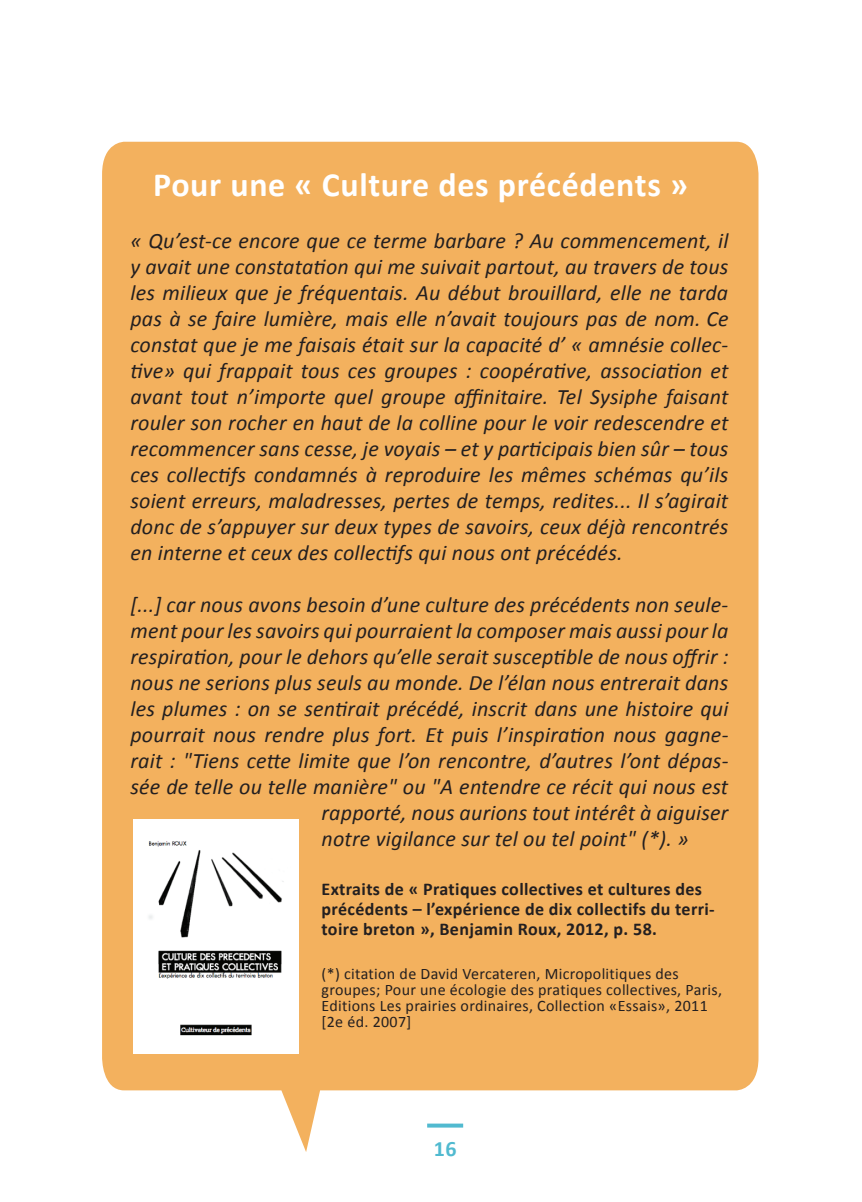
<style>
.page{position:relative;width:862px;height:1202px;background:#fff}
.page>*{position:absolute;margin:0;border:0;box-sizing:border-box;transform-origin:0 0}
.t1{font:700 34px "Calibri";letter-spacing:.02em;color:#fff}
.t2{font:italic 22px/26px "Calibri";letter-spacing:.01em;color:#231f20;text-align:justify}
.t3{font:700 22px "Calibri";color:#51bad0}
.t4{font:700 18px/20px "Calibri";letter-spacing:.02em;color:#231f20}
.t5{font:16px/16px "Calibri";letter-spacing:.02em;color:#231f20}
</style>
<div class="page">
<div style="left:102px;top:142px;width:656px;height:1010px;background:#f3b15e"></div>
<img style="left:133px;top:819px;width:166px;height:234px">
<h1 class="t1" style="left:153px;top:163px;width:537px">Pour une « Culture des précédents »</h1>
<p class="t2" style="left:130px;top:227px;width:600px">« Qu’est-ce encore que ce terme barbare ? Au commencement, il y avait une constatation qui me suivait partout, au travers de tous les milieux que je fréquentais. Au début brouillard, elle ne tarda pas à se faire lumière, mais elle n’avait toujours pas de nom. Ce constat que je me faisais était sur la capacité d’ « amnésie collec&shy;tive» qui frappait tous ces groupes : coopérative, association et avant tout n’importe quel groupe affinitaire. Tel Sysiphe faisant rouler son rocher en haut de la colline pour le voir redescendre et recommencer sans cesse, je voyais – et y participais bien sûr – tous ces collectifs condamnés à reproduire les mêmes schémas qu’ils soient erreurs, maladresses, pertes de temps, redites... Il s’agirait donc de s’appuyer sur deux types de savoirs, ceux déjà rencontrés en interne et ceux des collectifs qui nous ont précédés.</p>
<p class="t2" style="left:130px;top:591px;width:599px">[...] car nous avons besoin d’une culture des précédents non seule-</p>
<p class="t2" style="left:130px;top:617px;width:599px">ment pour les savoirs qui pourraient la composer mais aussi pour la</p>
<p class="t2" style="left:130px;top:643px;width:600px">respiration, pour le dehors qu’elle serait susceptible de nous offrir :</p>
<p class="t2" style="left:130px;top:669px;width:599px">nous ne serions plus seuls au monde. De l’élan nous entrerait dans</p>
<p class="t2" style="left:130px;top:695px;width:599px">les plumes : on se sentirait précédé, inscrit dans une histoire qui</p>
<p class="t2" style="left:130px;top:721px;width:600px">pourrait nous rendre plus fort. Et puis l’inspiration nous gagne-</p>
<p class="t2" style="left:130px;top:747px;width:599px">rait : "Tiens cette limite que l’on rencontre, d’autres l’ont dépas-</p>
<p class="t2" style="left:130px;top:773px;width:599px">sée de telle ou telle manière" ou "A entendre ce récit qui nous est</p>
<p class="t2" style="left:321px;top:799px;width:408px">rapporté, nous aurions tout intérêt à aiguiser</p>
<p class="t2" style="left:321px;top:825px;width:368px">notre vigilance sur tel ou tel point" (*). »</p>
<p class="t4" style="left:321px;top:878px;width:395px">Extraits de « Pratiques collectives et cultures des précédents – l’expérience de dix collectifs du terri&shy;toire breton », Benjamin Roux, 2012, p. 58.</p>
<p class="t5" style="left:321px;top:966px;width:402px">(*) citation de David Vercateren, Micropolitiques des groupes; Pour une écologie des pratiques collectives, Paris, Editions Les prairies ordinaires, Collection «Essais», 2011 [2e éd. 2007]</p>
<p class="t3" style="left:434px;top:1134px;width:24px">16</p>
</div>
